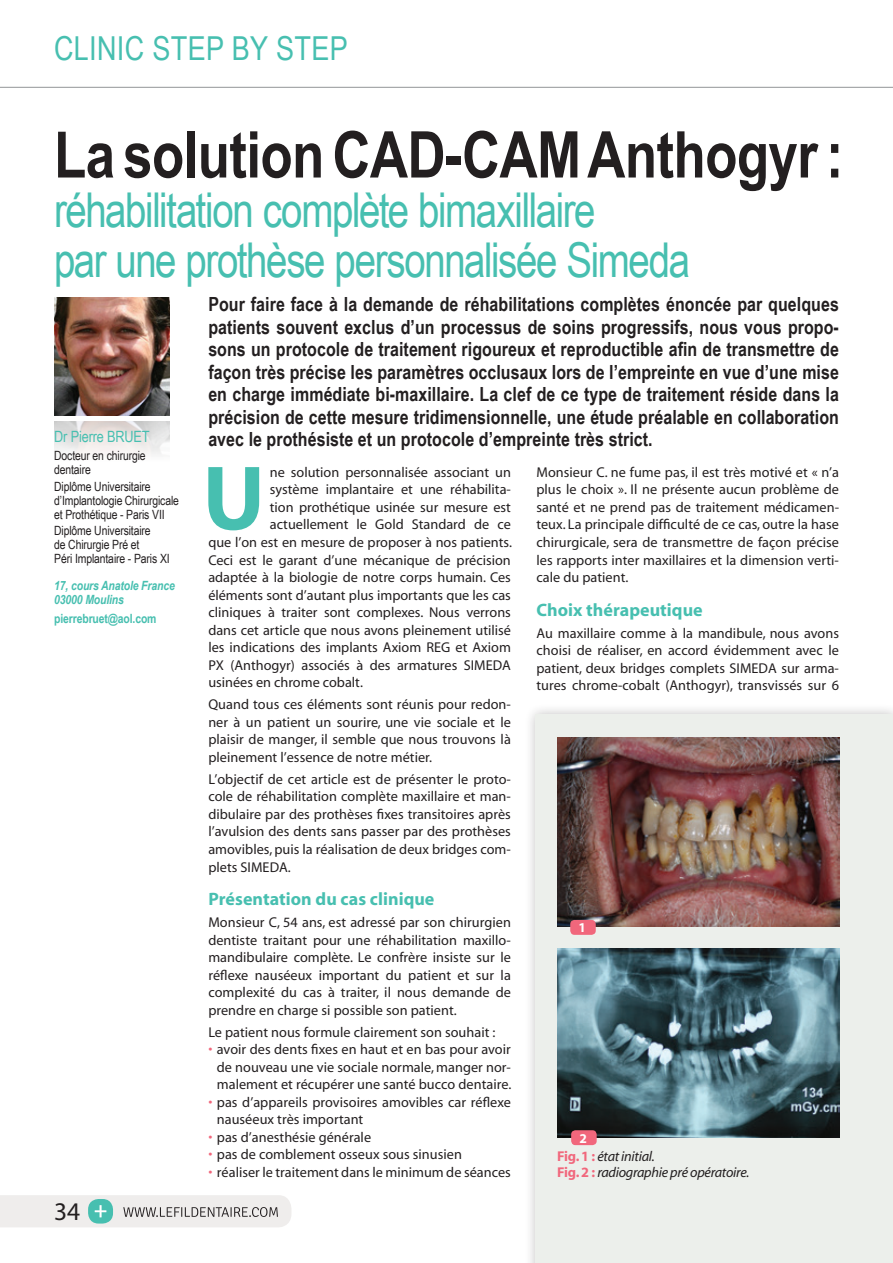
<style>
.page{position:relative;width:893px;height:1263px;background:#fff}
.page>*{position:absolute;margin:0;border:0;box-sizing:border-box;transform-origin:0 0}
.t1{font:700 92.4px "Myriad";color:#47bfb0}
.t2{font:700 64.5px "Arial Narrow";letter-spacing:-.01em;color:#231f20}
.t3{font:48px/49.5px "Arial Narrow";letter-spacing:-.03em;color:#47bfb0}
.t4{font:33px "Arial Narrow";letter-spacing:.01em;color:#47bfb0}
.t5{font:25.5px "Myriad";color:#231f20}
.t6{font:700 19.5px/22.5px "Arial Narrow";letter-spacing:.005em;color:#231f20;text-align:justify}
.t7{font:700 18px "Myriad";letter-spacing:.005em;color:#47bfb0}
.t8{font:15.6px "Arial Narrow";letter-spacing:-.01em;color:#47bfb0}
.t9{font:14.25px/17.5px "Myriad";color:#231f20;text-align:justify}
.t10{font:italic 14.25px/16.8px "Myriad";letter-spacing:-.02em;color:#231f20}
.t11{font:700 13.5px "Myriad";color:#fff}
.t12{font:12.75px/14.1px "Arial Narrow";letter-spacing:-.01em;color:#231f20}
.t13{font:italic 700 12.75px/14.1px "Arial Narrow";letter-spacing:-.01em;color:#47bfb0}
.t14{font:700 12.75px "Arial Narrow";letter-spacing:-.01em;color:#47bfb0}
.s1{color:#f1677c}
.s2{font-weight:700;font-style:normal;color:#f1677c}
</style>
<div class="page">
<div style="left:524px;top:703px;width:369px;height:560px;background:#231f20;opacity:.3"></div>
<div style="left:536px;top:715px;width:357px;height:548px;background:#ecefeb"></div>
<img style="left:557px;top:949px;width:282px;height:188px">
<img style="left:557px;top:738px;width:282px;height:189px">
<div style="left:570px;top:920px;width:26px;height:15px;background:#f1677c;border-radius:4px"></div>
<div style="left:571px;top:1130px;width:26px;height:15px;background:#f1677c;border-radius:4px"></div>
<img style="left:54px;top:297px;width:116px;height:119px">
<img style="left:54px;top:422px;width:116px;height:33px">
<svg style="left:0;top:1195px;width:291px;height:32px;background:#dce1df"></svg>
<hr style="left:0;top:87px;width:893px;height:1px;background:#939598">
<h3 class="t4" style="left:54px;top:24px;width:295px">Clinic step by step</h3>
<h2 class="t2" style="left:54px;top:106px;width:791px">La solution CAD-CAM Anthogyr :</h2>
<h3 class="t3" style="left:54px;top:184px;width:638px">réhabilitation complète bimaxillaire<br>par une prothèse personnalisée Simeda</h3>
<p class="t8" style="left:54px;top:425px;width:97px">Dr Pierre BRUET</p>
<p class="t12" style="left:54px;top:448px;width:93px">Docteur en chirurgie dentaire</p>
<p class="t12" style="left:54px;top:478px;width:126px">Diplôme Universitaire d’Implantologie Chirurgicale et Prothétique - Paris VII</p>
<p class="t12" style="left:54px;top:523px;width:117px">Diplôme Universitaire<br>de Chirurgie Pré et<br>Péri Implantaire - Paris XI</p>
<p class="t13" style="left:54px;top:578px;width:122px">17, cours Anatole France<br>03000 Moulins</p>
<p class="t14" style="left:54px;top:609px;width:104px">pierrebruet@aol.com</p>
<h3 class="t5" style="left:54px;top:1199px;width:28px">34</h3>
<p class="t6" style="left:208px;top:292px;width:632px">Pour faire face à la demande de réhabilitations complètes énoncée par quelques patients souvent exclus d’un processus de soins progressifs, nous vous propo&shy;sons un protocole de traitement rigoureux et reproductible afin de transmettre de façon très précise les paramètres occlusaux lors de l’empreinte en vue d’une mise en charge immédiate bi-maxillaire. La clef de ce type de traitement réside dans la précision de cette mesure tridimensionnelle, une étude préalable en collaboration avec le prothésiste et un protocole d’empreinte très strict.</p>
<h1 class="t1" style="left:202px;top:451px;width:64px">U</h1>
<p class="t9" style="left:270px;top:464px;width:243px">ne solution personnalisée associant un</p>
<p class="t9" style="left:536px;top:464px;width:304px">Monsieur C. ne fume pas, il est très motivé et « n’a plus le choix ». Il ne présente aucun problème de santé et ne prend pas de traitement médicamen&shy;teux. La principale difficulté de ce cas, outre la hase chirurgicale, sera de transmettre de façon précise les rapports inter maxillaires et la dimension verti&shy;cale du patient.</p>
<p class="t7" style="left:536px;top:600px;width:168px">Choix thérapeutique</p>
<p class="t9" style="left:536px;top:625px;width:304px">Au maxillaire comme à la mandibule, nous avons choisi de réaliser, en accord évidemment avec le patient, deux bridges complets SIMEDA sur arma&shy;tures chrome-cobalt (Anthogyr), transvissés sur 6</p>
<p class="t9" style="left:270px;top:481px;width:243px">système implantaire et une réhabilita-</p>
<p class="t9" style="left:270px;top:499px;width:243px">tion prothétique usinée sur mesure est</p>
<p class="t9" style="left:270px;top:516px;width:243px">actuellement le Gold Standard de ce</p>
<p class="t9" style="left:208px;top:534px;width:305px">que l’on est en mesure de proposer à nos patients.</p>
<p class="t9" style="left:208px;top:552px;width:304px">Ceci est le garant d’une mécanique de précision</p>
<p class="t9" style="left:208px;top:569px;width:304px">adaptée à la biologie de notre corps humain. Ces</p>
<p class="t9" style="left:208px;top:587px;width:304px">éléments sont d’autant plus importants que les cas</p>
<p class="t9" style="left:208px;top:604px;width:304px">cliniques à traiter sont complexes. Nous verrons</p>
<p class="t9" style="left:208px;top:622px;width:304px">dans cet article que nous avons pleinement utilisé</p>
<p class="t9" style="left:208px;top:639px;width:304px">les indications des implants Axiom REG et Axiom</p>
<p class="t9" style="left:208px;top:657px;width:304px">PX (Anthogyr) associés à des armatures SIMEDA</p>
<p class="t9" style="left:208px;top:674px;width:156px">usinées en chrome cobalt.</p>
<p class="t9" style="left:208px;top:696px;width:304px">Quand tous ces éléments sont réunis pour redon&shy;ner à un patient un sourire, une vie sociale et le plaisir de manger, il semble que nous trouvons là pleinement l’essence de notre métier.</p>
<p class="t9" style="left:208px;top:771px;width:304px">L’objectif de cet article est de présenter le proto&shy;cole de réhabilitation complète maxillaire et man&shy;dibulaire par des prothèses fixes transitoires après l’avulsion des dents sans passer par des prothèses amovibles, puis la réalisation de deux bridges com&shy;plets SIMEDA.</p>
<p class="t7" style="left:208px;top:890px;width:228px">Présentation du cas clinique</p>
<p class="t9" style="left:208px;top:914px;width:304px">Monsieur C, 54 ans, est adressé par son chirurgien dentiste traitant pour une réhabilitation maxillo&shy;mandibulaire complète. Le confrère insiste sur le réflexe nauséeux important du patient et sur la complexité du cas à traiter, il nous demande de prendre en charge si possible son patient.</p>
<p class="t9" style="left:208px;top:1023px;width:289px">Le patient nous formule clairement son souhait :</p>
<p class="t9" style="left:208px;top:1041px;width:304px;text-align:center"><span class="s1">•</span> avoir des dents fixes en haut et en bas pour avoir de nouveau une vie sociale normale, manger nor&shy;malement et récupérer une santé bucco dentaire.</p>
<p class="t9" style="left:217px;top:1094px;width:296px;text-indent:-9px"><span class="s1">•</span> pas d’appareils provisoires amovibles car réflexe nauséeux très important</p>
<p class="t9" style="left:208px;top:1129px;width:164px"><span class="s1">•</span> pas d’anesthésie générale</p>
<p class="t9" style="left:208px;top:1146px;width:255px"><span class="s1">•</span> pas de comblement osseux sous sinusien</p>
<p class="t9" style="left:208px;top:1164px;width:304px"><span class="s1">•</span> réaliser le traitement dans le minimum de séances</p>
<p class="t11" style="left:578px;top:921px;width:9px">1</p>
<p class="t11" style="left:579px;top:1131px;width:9px">2</p>
<p class="t10" style="left:557px;top:1148px;width:194px"><span class="s2">Fig. 1 :</span> état initial.<br><span class="s2">Fig. 2 :</span> radiographie pré opératoire.</p>
</div>
